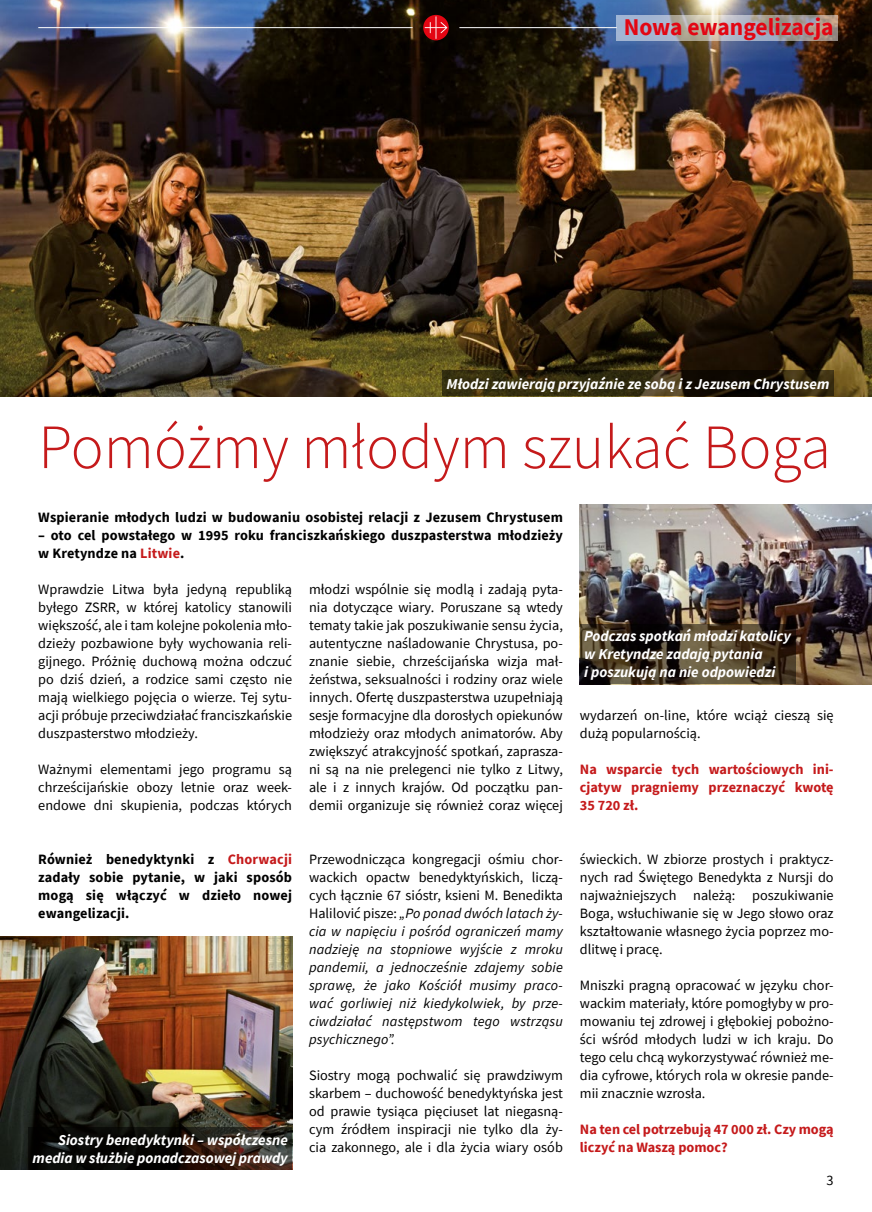
<style>
.page{position:relative;width:872px;height:1212px;background:#fff}
.page>*{position:absolute;margin:0;border:0;box-sizing:border-box;transform-origin:0 0}
.t1{font:300 63px "Source Sans Pro";color:#c51a1b}
.t2{font:700 24px "Source Sans Pro";color:#e30613}
.t3{font:italic 700 15px/18px "Source Sans Pro";color:#fff}
.t4{font:14.25px/18px "Source Sans Pro";color:#000;text-align:justify}
.t5{font:italic 14.25px/18px "Source Sans Pro";letter-spacing:.01em;color:#000;text-align:justify}
.t6{font:700 14.25px/18px "Source Sans Pro";letter-spacing:.01em;color:#000}
.t7{font:700 14.25px/18px "Source Sans Pro";color:#c51a1b;text-align:justify}
.s1{color:#c51a1b}
.s2{font-style:normal}
</style>
<div class="page">
<img style="left:0;top:0;width:872px;height:396px">
<svg style="left:423px;top:15px;width:26px;height:25px"></svg>
<svg style="left:425px;top:16px;width:22px;height:23px"></svg>
<hr style="left:38px;top:27px;width:374px;height:1px;background:#fff">
<hr style="left:459px;top:27px;width:158px;height:1px;background:#fff">
<svg style="left:617px;top:15px;width:221px;height:25px;background:#acacb0"></svg>
<img style="left:580px;top:504px;width:292px;height:180px">
<svg style="left:580px;top:624px;width:215px;height:60px;background:#3f3322"></svg>
<svg style="left:442px;top:370px;width:391px;height:26px;background:#2d250d"></svg>
<img style="left:0;top:936px;width:292px;height:234px">
<svg style="left:28px;top:1127px;width:264px;height:43px;background:#1b1410"></svg>
<h2 class="t2" style="left:624px;top:11px;width:211px">Nowa ewangelizacja</h2>
<p class="t3" style="left:446px;top:374px;width:384px">Młodzi zawierają przyjaźnie ze sobą i z Jezusem Chrystusem</p>
<h1 class="t1" style="left:38px;top:408px;width:794px">Pomóżmy młodym szukać Boga</h1>
<p class="t6" style="left:38px;top:508px;width:526px">Wspieranie młodych ludzi w budowaniu osobistej relacji z Jezusem Chrystusem</p>
<p class="t6" style="left:38px;top:526px;width:526px">– oto cel powstałego w 1995 roku franciszkańskiego duszpasterstwa młodzieży w Kretyndze na <span class="s1">Litwie</span>.</p>
<p class="t4" style="left:38px;top:580px;width:255px">Wprawdzie Litwa była jedyną republiką byłego ZSRR, w której katolicy stanowili większość, ale i tam kolejne pokolenia mło&shy;dzieży pozbawione były wychowania reli&shy;gijnego. Próżnię duchową można odczuć po dziś dzień, a rodzice sami często nie mają wielkiego pojęcia o wierze. Tej sytu&shy;acji próbuje przeciwdziałać franciszkańskie duszpasterstwo młodzieży.</p>
<p class="t4" style="left:38px;top:760px;width:255px">Ważnymi elementami jego programu są chrześcijańskie obozy letnie oraz week&shy;endowe dni skupienia, podczas których</p>
<p class="t6" style="left:38px;top:850px;width:255px;text-align:justify">Również benedyktynki z <span class="s1">Chorwacji </span>zadały sobie pytanie, w jaki sposób mogą się włączyć w dzieło nowej ewangelizacji.</p>
<p class="t3" style="left:33px;top:1130px;width:257px;text-align:right">Siostry benedyktynki – współczesne media w służbie ponadczasowej prawdy</p>
<p class="t4" style="left:309px;top:580px;width:255px">młodzi wspólnie się modlą i zadają pyta&shy;nia dotyczące wiary. Poruszane są wtedy tematy takie jak poszukiwanie sensu życia, autentyczne naśladowanie Chrystusa, po&shy;znanie siebie, chrześcijańska wizja mał&shy;żeństwa, seksualności i rodziny oraz wiele innych. Ofertę duszpasterstwa uzupełniają sesje formacyjne dla dorosłych opiekunów młodzieży oraz młodych animatorów. Aby zwiększyć atrakcyjność spotkań, zaprasza&shy;ni są na nie prelegenci nie tylko z Litwy, ale i z innych krajów. Od początku pan&shy;demii organizuje się również coraz więcej</p>
<p class="t5" style="left:309px;top:850px;width:255px"><span class="s2">Przewodnicząca kongregacji ośmiu chor&shy;wackich opactw benedyktyńskich, liczą&shy;cych łącznie 67 sióstr, ksieni M. Benedikta Halilović pisze:</span> „Po ponad dwóch latach ży&shy;cia w napięciu i pośród ograniczeń mamy nadzieję na stopniowe wyjście z mroku pandemii, a jednocześnie zdajemy sobie sprawę, że jako Kościół musimy praco&shy;wać gorliwiej niż kiedykolwiek, by prze&shy;ciwdziałać następstwom tego wstrząsu psychicznego”.</p>
<p class="t4" style="left:309px;top:1066px;width:255px">Siostry mogą pochwalić się prawdziwym skarbem – duchowość benedyktyńska jest od prawie tysiąca pięciuset lat niegasną&shy;cym źródłem inspiracji nie tylko dla ży&shy;cia zakonnego, ale i dla życia wiary osób</p>
<p class="t3" style="left:584px;top:626px;width:208px">Podczas spotkań młodzi katolicy w Kretyndze zadają pytania<br>i poszukują na nie odpowiedzi</p>
<p class="t4" style="left:580px;top:706px;width:255px">wydarzeń on-line, które wciąż cieszą się dużą popularnością.</p>
<p class="t7" style="left:580px;top:760px;width:255px">Na wsparcie tych wartościowych ini&shy;cjatyw pragniemy przeznaczyć kwotę 35 720 zł.</p>
<p class="t4" style="left:580px;top:850px;width:255px">świeckich. W zbiorze prostych i praktycz&shy;nych rad Świętego Benedykta z Nursji do najważniejszych należą: poszukiwanie Boga, wsłuchiwanie się w Jego słowo oraz kształtowanie własnego życia poprzez mo&shy;dlitwę i pracę.</p>
<p class="t4" style="left:580px;top:976px;width:255px">Mniszki pragną opracować w języku chor&shy;wackim materiały, które pomogłyby w pro&shy;mowaniu tej zdrowej i głębokiej pobożno&shy;ści wśród młodych ludzi w ich kraju. Do tego celu chcą wykorzystywać również me&shy;dia cyfrowe, których rola w okresie pande&shy;mii znacznie wzrosła.</p>
<p class="t7" style="left:580px;top:1120px;width:255px">Na ten cel potrzebują 47 000 zł. Czy mogą liczyć na Waszą pomoc?</p>
<p class="t4" style="left:826px;top:1171px;width:9px">3</p>
</div>
